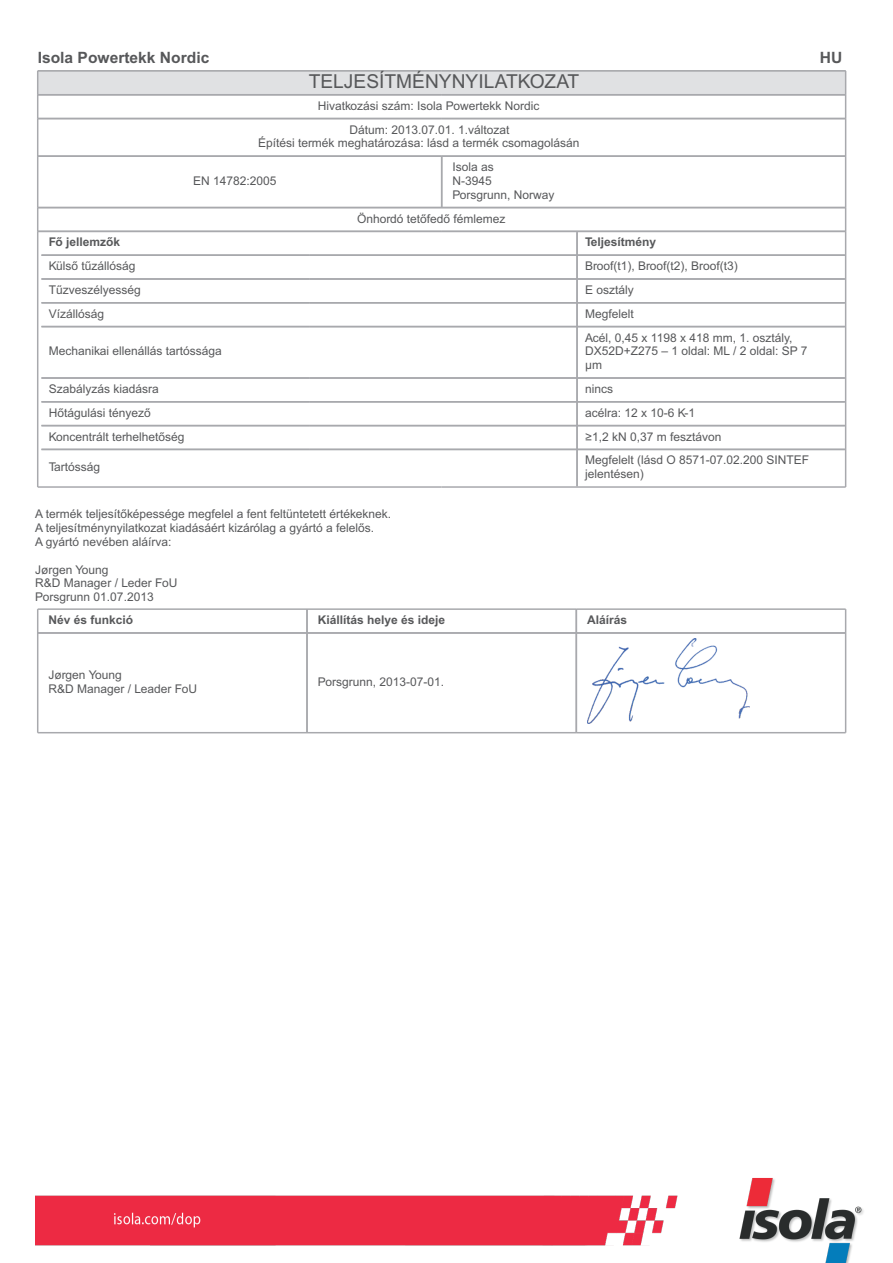
<style>
.page{position:relative;width:893px;height:1263px;background:#fff}
.page>*{position:absolute;margin:0;border:0;box-sizing:border-box;transform-origin:0 0}
.t1{font:19.2px "Arial";color:#57585a}
.t2{font:700 15.6px "Arial";color:#57585a}
.t3{font:12px/13.8px "Arial";color:#57585a}
.t4{font:700 12px "Arial";color:#57585a}
.s1{font-family:"Arial Unicode MS"}
</style>
<div class="page">
<img style="left:35px;top:1177px;width:829px;height:86px">
<div style="left:38px;top:72px;width:807px;height:22px;background:#e0e1e3"></div>
<hr style="left:38px;top:70px;width:404px;height:2px;background:#a8a9ad">
<hr style="left:442px;top:70px;width:404px;height:2px;background:#a8a9ad">
<hr style="left:38px;top:94px;width:404px;height:1px;background:#a8a9ad">
<svg style="left:37px;top:71px;width:1px;height:48px"></svg>
<hr style="left:442px;top:94px;width:404px;height:1px;background:#a8a9ad">
<svg style="left:845px;top:72px;width:1px;height:46px"></svg>
<hr style="left:38px;top:118px;width:404px;height:1px;background:#a8a9ad">
<hr style="left:37px;top:119px;width:1px;height:37px;background:#a8a9ad">
<hr style="left:442px;top:118px;width:404px;height:1px;background:#a8a9ad">
<hr style="left:845px;top:119px;width:1px;height:37px;background:#a8a9ad">
<hr style="left:38px;top:155px;width:404px;height:2px;background:#a8a9ad">
<hr style="left:37px;top:156px;width:1px;height:52px;background:#a8a9ad">
<hr style="left:442px;top:155px;width:404px;height:2px;background:#a8a9ad">
<hr style="left:845px;top:156px;width:1px;height:52px;background:#a8a9ad">
<hr style="left:441px;top:156px;width:1px;height:52px;background:#a8a9ad">
<hr style="left:38px;top:207px;width:404px;height:1px;background:#a8a9ad">
<svg style="left:37px;top:208px;width:1px;height:23px"></svg>
<hr style="left:442px;top:207px;width:404px;height:1px;background:#a8a9ad">
<svg style="left:845px;top:208px;width:1px;height:23px"></svg>
<hr style="left:38px;top:231px;width:404px;height:1px;background:#a8a9ad">
<hr style="left:38px;top:486px;width:404px;height:2px;background:#a8a9ad">
<hr style="left:37px;top:231px;width:1px;height:256px;background:#a8a9ad">
<hr style="left:442px;top:231px;width:404px;height:1px;background:#a8a9ad">
<hr style="left:845px;top:231px;width:1px;height:256px;background:#a8a9ad">
<hr style="left:442px;top:486px;width:404px;height:2px;background:#a8a9ad">
<hr style="left:576px;top:232px;width:2px;height:23px;background:#a8a9ad">
<hr style="left:41px;top:254px;width:268px;height:2px;background:#a8a9ad">
<hr style="left:309px;top:254px;width:268px;height:2px;background:#a8a9ad">
<hr style="left:577px;top:254px;width:268px;height:2px;background:#a8a9ad">
<hr style="left:576px;top:255px;width:2px;height:24px;background:#a8a9ad">
<hr style="left:41px;top:278px;width:268px;height:2px;background:#a8a9ad">
<hr style="left:309px;top:278px;width:268px;height:2px;background:#a8a9ad">
<hr style="left:577px;top:278px;width:268px;height:2px;background:#a8a9ad">
<hr style="left:576px;top:279px;width:2px;height:24px;background:#a8a9ad">
<hr style="left:41px;top:302px;width:268px;height:2px;background:#a8a9ad">
<hr style="left:309px;top:302px;width:268px;height:2px;background:#a8a9ad">
<hr style="left:577px;top:302px;width:268px;height:2px;background:#a8a9ad">
<hr style="left:576px;top:303px;width:2px;height:24px;background:#a8a9ad">
<hr style="left:41px;top:326px;width:268px;height:1px;background:#a8a9ad">
<hr style="left:309px;top:326px;width:268px;height:1px;background:#a8a9ad">
<hr style="left:577px;top:326px;width:268px;height:1px;background:#a8a9ad">
<hr style="left:576px;top:327px;width:2px;height:51px;background:#a8a9ad">
<hr style="left:41px;top:377px;width:268px;height:2px;background:#a8a9ad">
<hr style="left:309px;top:377px;width:268px;height:2px;background:#a8a9ad">
<hr style="left:577px;top:377px;width:268px;height:2px;background:#a8a9ad">
<hr style="left:576px;top:378px;width:2px;height:24px;background:#a8a9ad">
<hr style="left:41px;top:401px;width:268px;height:2px;background:#a8a9ad">
<hr style="left:309px;top:401px;width:268px;height:2px;background:#a8a9ad">
<hr style="left:577px;top:401px;width:268px;height:2px;background:#a8a9ad">
<hr style="left:576px;top:402px;width:2px;height:24px;background:#a8a9ad">
<hr style="left:41px;top:425px;width:268px;height:1px;background:#a8a9ad">
<hr style="left:309px;top:425px;width:268px;height:1px;background:#a8a9ad">
<hr style="left:577px;top:425px;width:268px;height:1px;background:#a8a9ad">
<hr style="left:576px;top:426px;width:2px;height:23px;background:#a8a9ad">
<hr style="left:41px;top:449px;width:268px;height:1px;background:#a8a9ad">
<hr style="left:309px;top:449px;width:268px;height:1px;background:#a8a9ad">
<hr style="left:577px;top:449px;width:268px;height:1px;background:#a8a9ad">
<hr style="left:576px;top:449px;width:2px;height:37px;background:#a8a9ad">
<hr style="left:38px;top:608px;width:269px;height:2px;background:#a8a9ad">
<svg style="left:37px;top:609px;width:1px;height:24px"></svg>
<hr style="left:307px;top:608px;width:269px;height:2px;background:#a8a9ad">
<hr style="left:306px;top:609px;width:2px;height:24px;background:#a8a9ad">
<hr style="left:576px;top:608px;width:270px;height:2px;background:#a8a9ad">
<svg style="left:845px;top:610px;width:1px;height:22px"></svg>
<svg style="left:576px;top:610px;width:1px;height:22px"></svg>
<hr style="left:38px;top:632px;width:269px;height:2px;background:#a8a9ad">
<hr style="left:38px;top:732px;width:269px;height:1px;background:#a8a9ad">
<hr style="left:37px;top:633px;width:1px;height:100px;background:#a8a9ad">
<hr style="left:307px;top:632px;width:269px;height:2px;background:#a8a9ad">
<hr style="left:307px;top:732px;width:269px;height:1px;background:#a8a9ad">
<hr style="left:306px;top:633px;width:2px;height:100px;background:#a8a9ad">
<hr style="left:576px;top:632px;width:270px;height:2px;background:#a8a9ad">
<hr style="left:845px;top:633px;width:1px;height:100px;background:#a8a9ad">
<hr style="left:576px;top:732px;width:270px;height:1px;background:#a8a9ad">
<hr style="left:576px;top:633px;width:1px;height:100px;background:#a8a9ad">
<img style="left:587px;top:639px;width:163px;height:85px">
<h2 class="t2" style="left:38px;top:52px;width:173px">Isola Powertekk Nordic</h2>
<h2 class="t2" style="left:820px;top:52px;width:24px">HU</h2>
<h1 class="t1" style="left:309px;top:74px;width:272px">TELJESÍTMÉNYNYILATKOZAT</h1>
<p class="t3" style="left:318px;top:95px;width:223px;line-height:23.9px;text-align:center">Hivatkozási szám: Isola Powertekk Nordic<br>Dátum: 2013.07.01. 1.változat</p>
<p class="t3" style="left:258px;top:137px;width:323px">Építési termék meghatározása: lásd a termék csomagolásán</p>
<p class="t3" style="left:193px;top:175px;width:85px">EN 14782:2005</p>
<p class="t3" style="left:452px;top:161px;width:104px">Isola as<br>N-3945<br>Porsgrunn, Norway</p>
<p class="t3" style="left:357px;top:213px;width:150px">Önhordó tetőfedő fémlemez</p>
<p class="t4" style="left:49px;top:238px;width:73px">Fő jellemzők</p>
<p class="t4" style="left:585px;top:238px;width:73px">Teljesítmény</p>
<p class="t3" style="left:49px;top:260px;width:88px">Külső tűzállóság</p>
<p class="t3" style="left:585px;top:260px;width:154px">Broof(t1), Broof(t2), Broof(t3)</p>
<p class="t3" style="left:49px;top:284px;width:94px">Tűzveszélyesség</p>
<p class="t3" style="left:585px;top:284px;width:50px">E osztály</p>
<p class="t3" style="left:49px;top:308px;width:57px">Vízállóság</p>
<p class="t3" style="left:585px;top:308px;width:50px">Megfelelt</p>
<p class="t3" style="left:49px;top:345px;width:175px">Mechanikai ellenállás tartóssága</p>
<p class="t3" style="left:585px;top:332px;width:224px">Acél, 0,45 x 1198 x 418 mm, 1. osztály,<br>DX52D+Z275 – 1 oldal: ML / 2 oldal: SP 7 µm</p>
<p class="t3" style="left:49px;top:383px;width:112px">Szabályzás kiadásra</p>
<p class="t3" style="left:585px;top:383px;width:30px">nincs</p>
<p class="t3" style="left:49px;top:407px;width:104px">Hőtágulási tényező</p>
<p class="t3" style="left:585px;top:407px;width:112px">acélra: 12 x 10-6 K-1</p>
<p class="t3" style="left:49px;top:431px;width:137px">Koncentrált terhelhetőség</p>
<p class="t3" style="left:585px;top:431px;width:138px"><span class="s1">≥</span>1,2 kN 0,37 m fesztávon</p>
<p class="t3" style="left:49px;top:461px;width:53px">Tartósság</p>
<p class="t3" style="left:585px;top:454px;width:226px">Megfelelt (lásd O 8571-07.02.200 SINTEF jelentésen)</p>
<p class="t3" style="left:35px;top:508px;width:357px">A termék teljesítőképessége megfelel a fent feltüntetett értékeknek.<br>A teljesítménynyilatkozat kiadásáért kizárólag a gyártó a felelős.<br>A gyártó nevében aláírva:</p>
<p class="t3" style="left:35px;top:563px;width:144px">Jørgen Young<br>R&amp;D Manager / Leder FoU<br>Porsgrunn 01.07.2013</p>
<p class="t4" style="left:48px;top:615px;width:86px">Név és funkció</p>
<p class="t4" style="left:318px;top:615px;width:129px">Kiállítás helye és ideje</p>
<p class="t4" style="left:587px;top:615px;width:42px">Aláírás</p>
<p class="t3" style="left:48px;top:669px;width:150px">Jørgen Young<br>R&amp;D Manager / Leader FoU</p>
<p class="t3" style="left:318px;top:676px;width:128px">Porsgrunn, 2013-07-01.</p>
</div>
